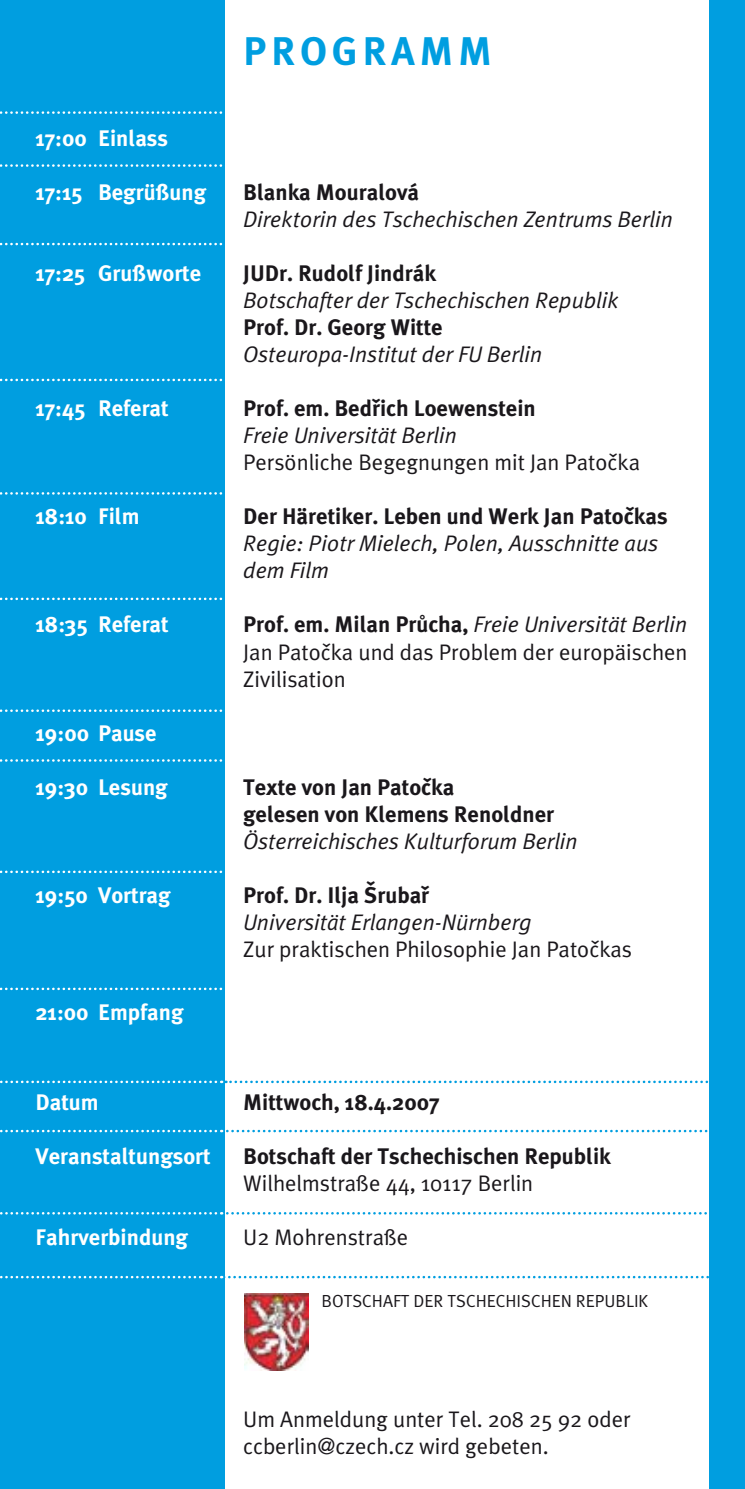
<style>
.page{position:relative;width:745px;height:1489px;background:#fff}
.page>*{position:absolute;margin:0;border:0;box-sizing:border-box;transform-origin:0 0}
.t1{font:700 40px "Meta Tschech Neu";letter-spacing:.12em;color:#009ee0}
.t2{font:22.5px/27px "Meta Tschech Neu";color:#1a171b;text-align:justify}
.t3{font:italic 22.5px/27px "Meta Tschech Neu";color:#1a171b}
.t4{font:700 22.5px/27px "Meta Tschech Neu";color:#1a171b}
.t5{font:700 22.5px "Meta Tschech Neu";color:#fff}
.t6{font:17.5px "Meta Tschech Neu";color:#1a171b}
.s1{color:#1a171b}
.s2{font-weight:700}
.s3{font-style:italic}
</style>
<div class="page">
<div style="left:0;top:0;width:225px;height:1488px;background:#009ee0"></div>
<svg style="left:0;top:164px;width:223px;height:3px"></svg>
<svg style="left:0;top:243px;width:223px;height:2px"></svg>
<svg style="left:0;top:379px;width:223px;height:2px"></svg>
<svg style="left:0;top:492px;width:223px;height:2px"></svg>
<svg style="left:0;top:597px;width:223px;height:3px"></svg>
<svg style="left:0;top:709px;width:223px;height:3px"></svg>
<svg style="left:0;top:759px;width:223px;height:2px"></svg>
<svg style="left:0;top:870px;width:223px;height:3px"></svg>
<svg style="left:0;top:987px;width:223px;height:3px"></svg>
<svg style="left:0;top:1080px;width:709px;height:3px"></svg>
<div style="left:709px;top:0;width:35px;height:1488px;background:#009ee0"></div>
<svg style="left:0;top:111px;width:223px;height:3px"></svg>
<svg style="left:0;top:1129px;width:708px;height:3px"></svg>
<svg style="left:0;top:1212px;width:707px;height:2px"></svg>
<svg style="left:0;top:1275px;width:709px;height:3px"></svg>
<img style="left:244px;top:1293px;width:65px;height:76px">
<h1 class="t1" style="left:243px;top:28px;width:250px">Programm</h1>
<p class="t5" style="left:35px;top:125px;width:134px">17:00 Einlass</p>
<p class="t5" style="left:35px;top:179px;width:173px">17:15 Begrüßung</p>
<p class="t4" style="left:243px;top:179px;width:177px">Blanka Mouralová</p>
<p class="t3" style="left:243px;top:206px;width:431px">Direktorin des Tschechischen Zentrums Berlin</p>
<p class="t5" style="left:35px;top:260px;width:167px">17:25 G rußworte</p>
<p class="t4" style="left:243px;top:260px;width:194px">JUDr. Rudolf Jindrák</p>
<p class="t3" style="left:243px;top:287px;width:377px">Botschafter der Tschechischen Republik</p>
<p class="t4" style="left:243px;top:314px;width:201px">Prof. Dr. Georg Witte</p>
<p class="t3" style="left:243px;top:341px;width:300px">Osteuropa-Institut der FU Berlin</p>
<p class="t5" style="left:35px;top:395px;width:135px">17:45 Referat</p>
<p class="t4" style="left:243px;top:395px;width:294px">Prof. em. Bedřich Loewenstein</p>
<p class="t3" style="left:243px;top:422px;width:215px">Freie Universität Berlin</p>
<p class="t2" style="left:243px;top:449px;width:398px">Persönliche Begegnungen mit Jan Patočka</p>
<p class="t5" style="left:35px;top:503px;width:164px">18:10 Film <span class="s1">D</span></p>
<p class="t4" style="left:257px;top:503px;width:411px">er Häretiker. Leben und Werk Jan Patočkas</p>
<p class="t3" style="left:243px;top:530px;width:416px">Regie: Piotr Mielech, Polen, Ausschnitte aus dem Film</p>
<p class="t5" style="left:35px;top:611px;width:135px">18:35 Referat</p>
<p class="t2" style="left:243px;top:611px;width:445px"><span class="s2">Prof. em. Milan Průcha,</span> <span class="s3">Freie Universität Berlin </span>Jan Patočka und das Problem der europäischen Zivilisation</p>
<p class="t5" style="left:35px;top:719px;width:123px">19:00 Pause</p>
<p class="t5" style="left:35px;top:773px;width:134px">19:30 Lesung</p>
<p class="t4" style="left:243px;top:773px;width:312px">Texte von Jan Patočka<br>gelesen von Klemens Renoldner</p>
<p class="t3" style="left:243px;top:827px;width:336px">Österreichisches Kulturforum Berlin</p>
<p class="t5" style="left:35px;top:881px;width:137px">19:50 Vortrag</p>
<p class="t4" style="left:243px;top:881px;width:187px">Prof. Dr. I lja Šrubař</p>
<p class="t3" style="left:243px;top:908px;width:289px">Universität Erlangen-Nürnberg</p>
<p class="t2" style="left:243px;top:935px;width:390px">Zur praktischen Philosophie Jan Patočkas</p>
<p class="t5" style="left:35px;top:998px;width:150px">21:00 Empfang</p>
<p class="t5" style="left:35px;top:1088px;width:65px">Datum</p>
<p class="t4" style="left:243px;top:1088px;width:197px">Mittwoch, 18.4.2007</p>
<p class="t5" style="left:35px;top:1142px;width:177px">Veranstaltungsort</p>
<p class="t4" style="left:243px;top:1142px;width:369px">Botschaft der Tschechischen Republik</p>
<p class="t2" style="left:243px;top:1169px;width:291px">Wilhelmstraße 44, 10117 Berlin</p>
<p class="t5" style="left:35px;top:1223px;width:154px">Fahrverbindung</p>
<p class="t2" style="left:243px;top:1223px;width:166px">U 2 Mohrenstraße</p>
<p class="t6" style="left:321px;top:1290px;width:328px">BOTSCHAFT DER TSCHECHISCHEN REPU BLIK</p>
<p class="t2" style="left:243px;top:1405px;width:388px;text-indent:14px">m Anmeldung unter Tel. 208 25 92 oder ccberlin@czech.cz wird gebeten.</p>
</div>
